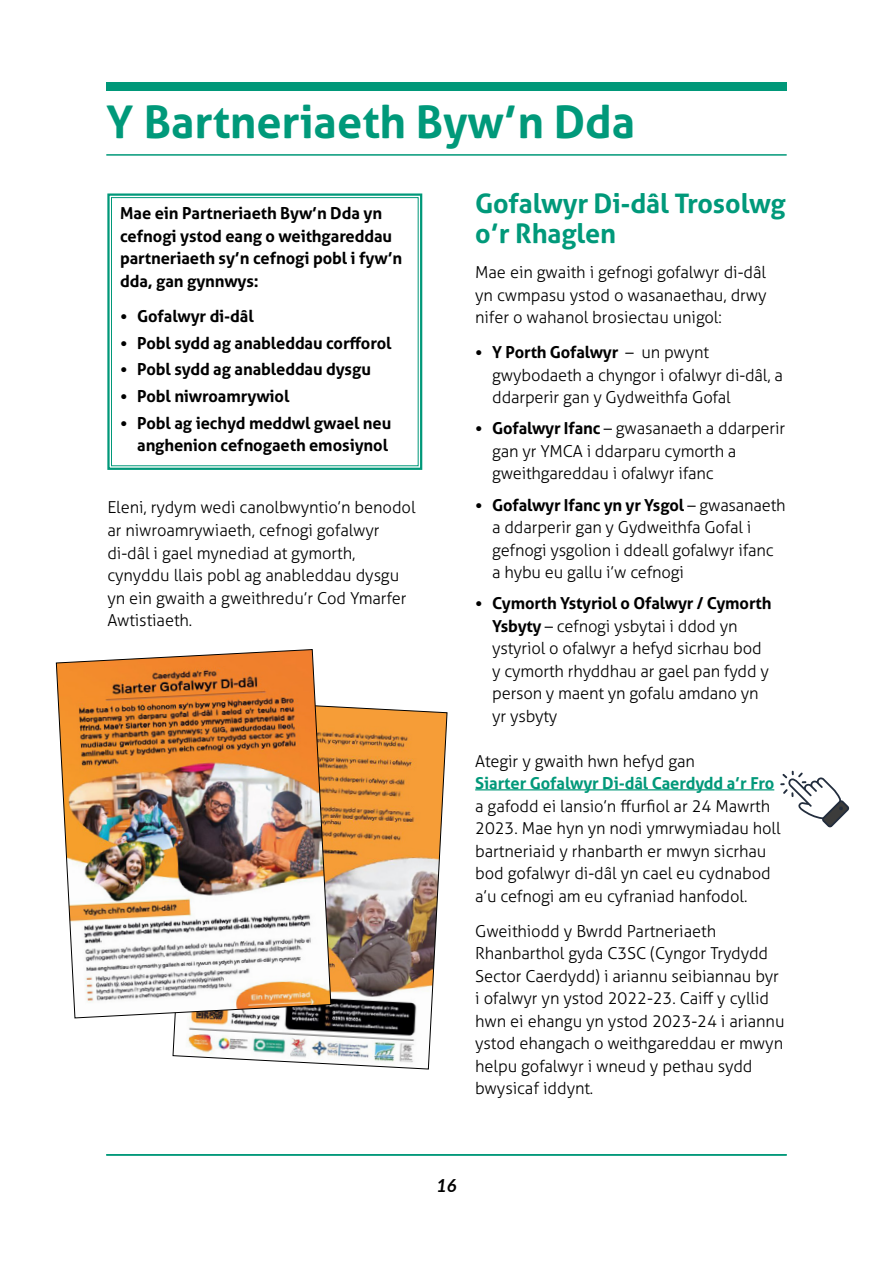
<style>
.page{position:relative;width:893px;height:1263px;background:#fff}
.page>*{position:absolute;margin:0;border:0;box-sizing:border-box;transform-origin:0 0}
.t1{font:700 45px "Aller";color:#00997a}
.t2{font:700 27px/30px "Aller";letter-spacing:-.005em;color:#00997a}
.t3{font:italic 700 18px "Lato";color:#000}
.t4{font:300 16.5px/22.5px "Aller";letter-spacing:-.005em;color:#000}
.t5{font:700 16.5px/22.5px "Aller";letter-spacing:-.005em;color:#000}
.t6{font:700 16.5px "Aller";letter-spacing:-.005em;color:#009879}
.s1{font-weight:700}
</style>
<div class="page">
<hr style="left:475px;top:789px;width:299px;height:1px;background:#009879">
<hr style="left:106px;top:1154px;width:681px;height:1px;background:#009879">
<div style="left:106px;top:82px;width:681px;height:8px;background:#009879"></div>
<hr style="left:106px;top:154px;width:681px;height:2px;background:#009879">
<svg style="left:107px;top:193px;width:316px;height:277px"></svg>
<div style="left:111px;top:197px;width:308px;height:269px;border:1px solid #009879"></div>
<img style="left:173px;top:706px;width:274px;height:363px">
<img style="left:56px;top:649px;width:275px;height:369px">
<svg style="left:780px;top:771px;width:69px;height:56px"></svg>
<h1 class="t1" style="left:106px;top:93px;width:530px">Y Bartneriaeth Byw’n Dda</h1>
<p class="t5" style="left:120px;top:202px;width:284px">Mae ein Partneriaeth Byw’n Dda yn cefnogi ystod eang o weithgareddau partneriaeth sy’n cefnogi pobl i fyw’n dda, gan gynnwys:</p>
<p class="t5" style="left:120px;top:305px;width:135px">• Gofalwyr di-dâl</p>
<p class="t5" style="left:120px;top:331px;width:273px">• Pobl sydd ag anableddau corfforol</p>
<p class="t5" style="left:120px;top:358px;width:252px">• Pobl sydd ag anableddau dysgu</p>
<p class="t5" style="left:120px;top:385px;width:171px">• Pobl niwroamrywiol</p>
<p class="t5" style="left:120px;top:412px;width:272px;text-align:right">• Pobl ag iechyd meddwl gwael neu anghenion cefnogaeth emosiynol</p>
<p class="t4" style="left:107px;top:496px;width:310px">Eleni, rydym wedi canolbwyntio’n benodol ar niwroamrywiaeth, cefnogi gofalwyr di-dâl i gael mynediad at gymorth, cynyddu llais pobl ag anableddau dysgu yn ein gwaith a gweithredu’r Cod Ymarfer Awtistiaeth.</p>
<h2 class="t2" style="left:475px;top:188px;width:312px">Gofalwyr Di-dâl Trosolwg o’r Rhaglen</h2>
<p class="t4" style="left:475px;top:261px;width:293px;text-align:justify">Mae ein gwaith i gefnogi gofalwyr di-dâl yn cwmpasu ystod o wasanaethau, drwy nifer o wahanol brosiectau unigol:</p>
<p class="t4" style="left:492px;top:341px;width:292px;text-indent:-17px"><span class="s1">• Y Porth Gofalwyr</span> – un pwynt gwybodaeth a chyngor i ofalwyr di-dâl, a ddarperir gan y Gydweithfa Gofal</p>
<p class="t4" style="left:492px;top:417px;width:295px;text-indent:-17px"><span class="s1">• Gofalwyr Ifanc</span> – gwasanaeth a ddarperir gan yr YMCA i ddarparu cymorth a gweithgareddau i ofalwyr ifanc</p>
<p class="t4" style="left:492px;top:493px;width:295px;text-indent:-17px"><span class="s1">• Gofalwyr Ifanc yn yr Ysgol</span> – gwasanaeth a ddarperir gan y Gydweithfa Gofal i gefnogi ysgolion i ddeall gofalwyr ifanc a hybu eu gallu i’w cefnogi</p>
<p class="t4" style="left:492px;top:592px;width:281px;text-indent:-17px"><span class="s1">• Cymorth Ystyriol o Ofalwyr / Cymorth<br>Ysbyty</span> – cefnogi ysbytai i ddod yn ystyriol o ofalwyr a hefyd sicrhau bod y cymorth rhyddhau ar gael pan fydd y person y maent yn gofalu amdano yn yr ysbyty</p>
<p class="t4" style="left:475px;top:749px;width:221px">Ategir y gwaith hwn hefyd gan</p>
<p class="t6" style="left:475px;top:773px;width:301px">Siarter Gofalwyr Di-dâl Caerdydd a’r Fro</p>
<p class="t4" style="left:475px;top:794px;width:307px">a gafodd ei lansio’n ffurfiol ar 24 Mawrth 2023. Mae hyn yn nodi ymrwymiadau holl bartneriaid y rhanbarth er mwyn sicrhau bod gofalwyr di-dâl yn cael eu cydnabod a’u cefnogi am eu cyfraniad hanfodol.</p>
<p class="t4" style="left:475px;top:920px;width:311px">Gweithiodd y Bwrdd Partneriaeth Rhanbarthol gyda C3SC (Cyngor Trydydd Sector Caerdydd) i ariannu seibiannau byr i ofalwyr yn ystod 2022-23. Caiff y cyllid hwn ei ehangu yn ystod 2023-24 i ariannu ystod ehangach o weithgareddau er mwyn helpu gofalwyr i wneud y pethau sydd bwysicaf iddynt.</p>
<p class="t3" style="left:436px;top:1173px;width:22px">16</p>
</div>
